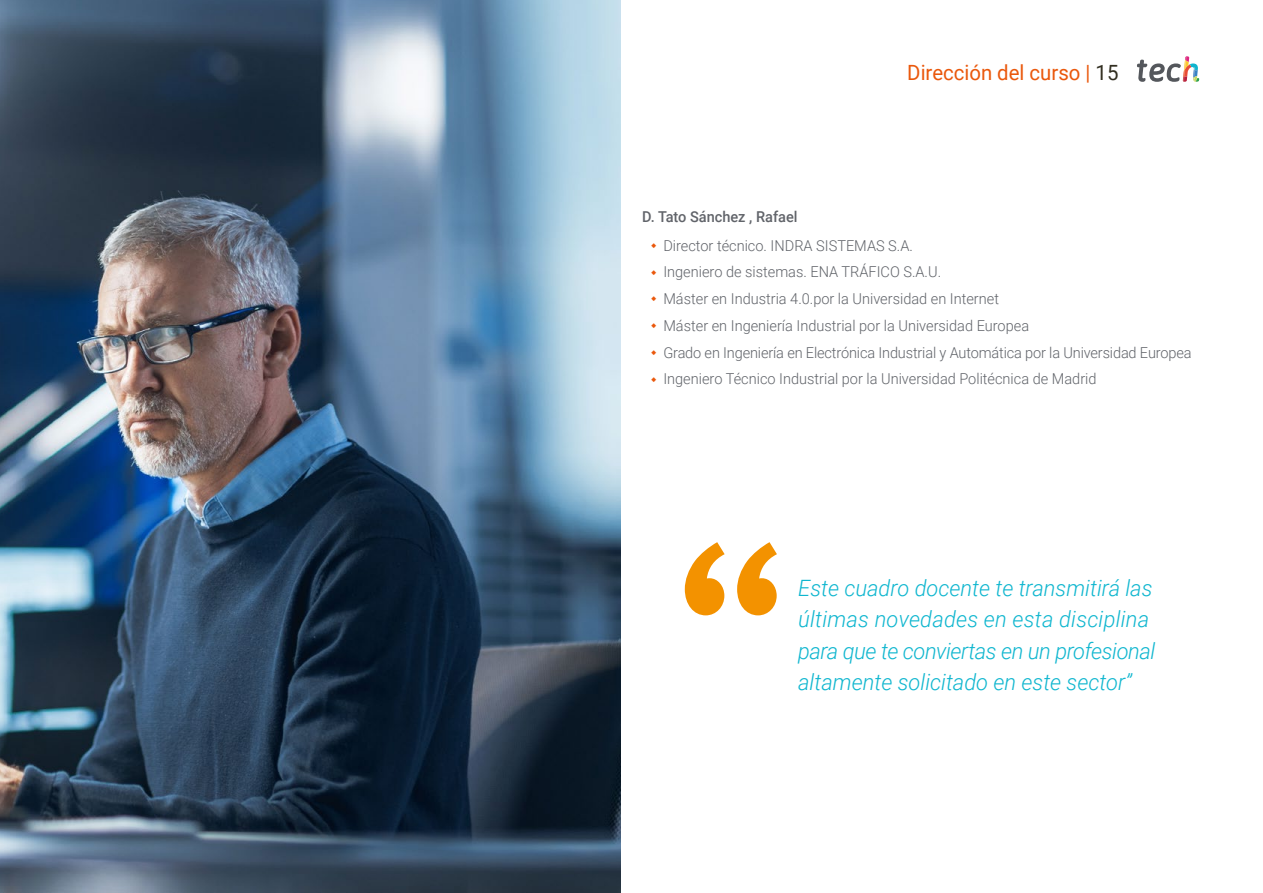
<style>
.page{position:relative;width:1263px;height:893px;background:#fff}
.page>*{position:absolute;margin:0;border:0;box-sizing:border-box;transform-origin:0 0}
.t1{font:italic 300 22.5px/31.5px "Roboto";color:#0fb6cf}
.t2{font:21px "Roboto";color:#ea580c}
.t3{font:300 15px/26.7px "Roboto";color:#61646a}
.t4{font:500 15px "Roboto";color:#61646a}
.s1{color:#312e20}
</style>
<div class="page">
<svg style="left:685px;top:542px;width:92px;height:73px"></svg>
<svg style="left:1137px;top:56px;width:62px;height:26px"></svg>
<img style="left:0;top:0;width:621px;height:893px">
<h2 class="t2" style="left:907px;top:57px;width:213px">Dirección del curso | <span class="s1">15</span></h2>
<p class="t4" style="left:642px;top:206px;width:157px">D. Tato Sánchez , Rafael</p>
<p class="t3" style="left:663px;top:231px;width:530px">Director técnico. INDRA SISTEMAS S.A.<br>Ingeniero de sistemas. ENA TRÁFICO S.A.U.<br>Máster en Industria 4.0.por la Universidad en Internet<br>Máster en Ingeniería Industrial por la Universidad Europea<br>Grado en Ingeniería en Electrónica Industrial y Automática por la Universidad Europea Ingeniero Técnico Industrial por la Universidad Politécnica de Madrid</p>
<h1 class="t1" style="left:798px;top:571px;width:359px">Este cuadro docente te transmitirá las últimas novedades en esta disciplina para que te conviertas en un profesional altamente solicitado en este sector”</h1>
</div>
